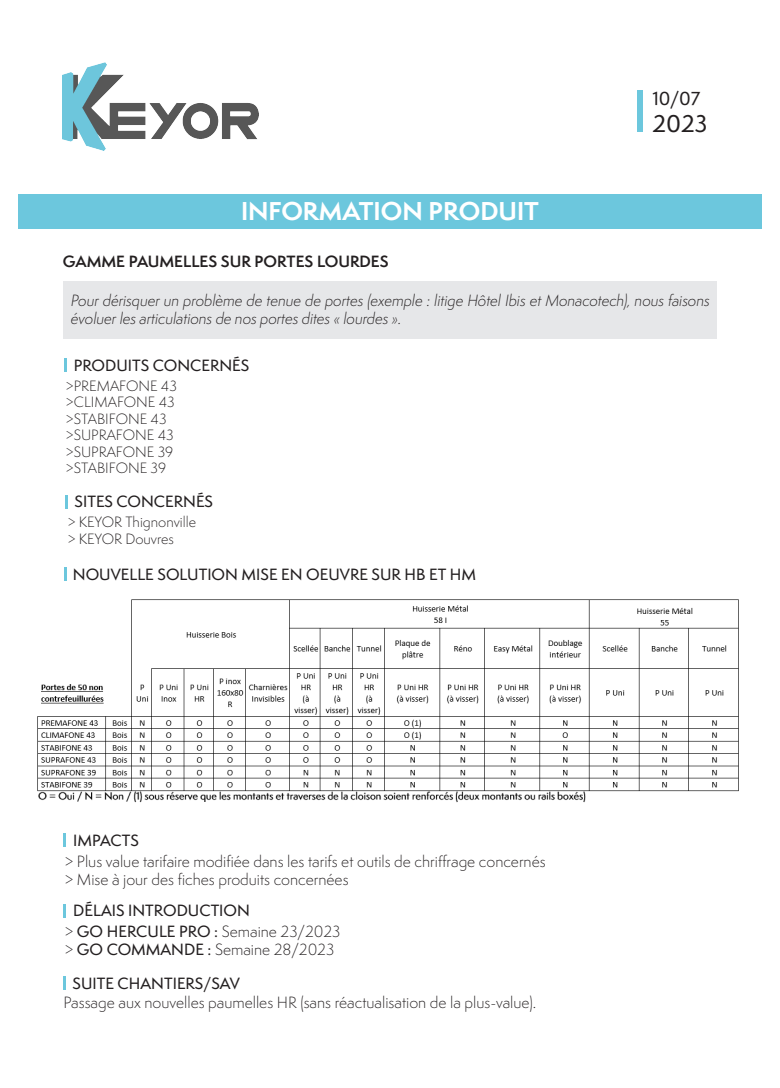
<style>
.page{position:relative;width:780px;height:1088px;background:#fff}
.page>*{position:absolute;margin:0;border:0;box-sizing:border-box;transform-origin:0 0}
.t1{font:700 23.75px "Semplicita Pro";color:#fff}
.t2{font:500 22.5px "Semplicita Pro";color:#231f20}
.t3{font:500 17.5px "Semplicita Pro";color:#231f20}
.t4{font:300 15px "Semplicita Pro";color:#231f20}
.t5{font:italic 300 15px/18px "Semplicita Pro";letter-spacing:-.01em;color:#231f20}
.t6{font:500 15px "Semplicita Pro";color:#231f20}
.t7{font:600 15px "Semplicita Pro";color:#231f20}
.t8{font:300 13.75px "Semplicita Pro";color:#231f20}
.s1{font-weight:500}
</style>
<div class="page">
<div style="left:63px;top:282px;width:653px;height:57px;background:#e6e7e9"></div>
<div style="left:18px;top:194px;width:744px;height:35px;background:#6cc7dd"></div>
<img style="left:63px;top:63px;width:196px;height:88px">
<div style="left:637px;top:91px;width:5px;height:41px;background:#6cc7dd"></div>
<svg style="left:64px;top:358px;width:2px;height:14px"></svg>
<svg style="left:65px;top:495px;width:2px;height:13px"></svg>
<svg style="left:64px;top:568px;width:2px;height:13px"></svg>
<img style="left:37px;top:599px;width:702px;height:204px">
<hr style="left:63px;top:833px;width:3px;height:14px;background:#6cc7dd">
<svg style="left:63px;top:904px;width:3px;height:13px"></svg>
<svg style="left:64px;top:976px;width:2px;height:14px"></svg>
<p class="t1" style="left:241px;top:193px;width:299px">INFORMATION PRODUIT</p>
<p class="t3" style="left:652px;top:86px;width:50px">10/07</p>
<p class="t2" style="left:652px;top:107px;width:56px">2023</p>
<p class="t7" style="left:63px;top:250px;width:327px">GAMME PAUMELLES SUR PORTES LOURDES</p>
<p class="t5" style="left:71px;top:292px;width:640px">Pour dérisquer un problème de tenue de portes (exemple : litige Hôtel Ibis et Monacotech), nous faisons évoluer les articulations de nos portes dites « lourdes ».</p>
<p class="t6" style="left:74px;top:354px;width:177px">PRODUITS CONCERNÉS</p>
<p class="t8" style="left:66px;top:376px;width:113px">&gt;PREMAFONE 43</p>
<p class="t8" style="left:66px;top:393px;width:111px">&gt;CLIMAFONE 43</p>
<p class="t8" style="left:66px;top:409px;width:102px">&gt;STABIFONE 43</p>
<p class="t8" style="left:66px;top:426px;width:110px">&gt;SUPRAFONE 43</p>
<p class="t8" style="left:66px;top:442px;width:109px">&gt;SUPRAFONE 39</p>
<p class="t8" style="left:66px;top:459px;width:102px">&gt;STABIFONE 39</p>
<p class="t6" style="left:75px;top:491px;width:140px">SITES CONCERNÉS</p>
<p class="t8" style="left:67px;top:513px;width:130px">&gt; KEYOR Thignonville</p>
<p class="t8" style="left:67px;top:530px;width:108px">&gt; KEYOR Douvres</p>
<p class="t6" style="left:73px;top:564px;width:405px">NOUVELLE SOLUTION MISE EN OEUVRE SUR HB ET HM</p>
<p class="t6" style="left:73px;top:829px;width:67px">IMPACTS</p>
<p class="t4" style="left:64px;top:851px;width:482px">&gt; Plus value tarifaire modifiée dans les tarifs et outils de chriffrage concernés</p>
<p class="t4" style="left:64px;top:869px;width:285px">&gt; Mise à jour des fiches produits concernées</p>
<p class="t6" style="left:73px;top:900px;width:178px">DÉLAIS INTRODUCTION</p>
<p class="t4" style="left:64px;top:922px;width:277px">&gt; <span class="s1">GO HERCULE PRO :</span> Semaine 23/2023</p>
<p class="t4" style="left:64px;top:940px;width:271px">&gt; <span class="s1">GO COMMANDE :</span> Semaine 28/2023</p>
<p class="t6" style="left:73px;top:972px;width:169px">SUITE CHANTIERS/SAV</p>
<p class="t4" style="left:64px;top:992px;width:474px">Passage aux nouvelles paumelles HR (sans réactualisation de la plus-value).</p>
</div>
